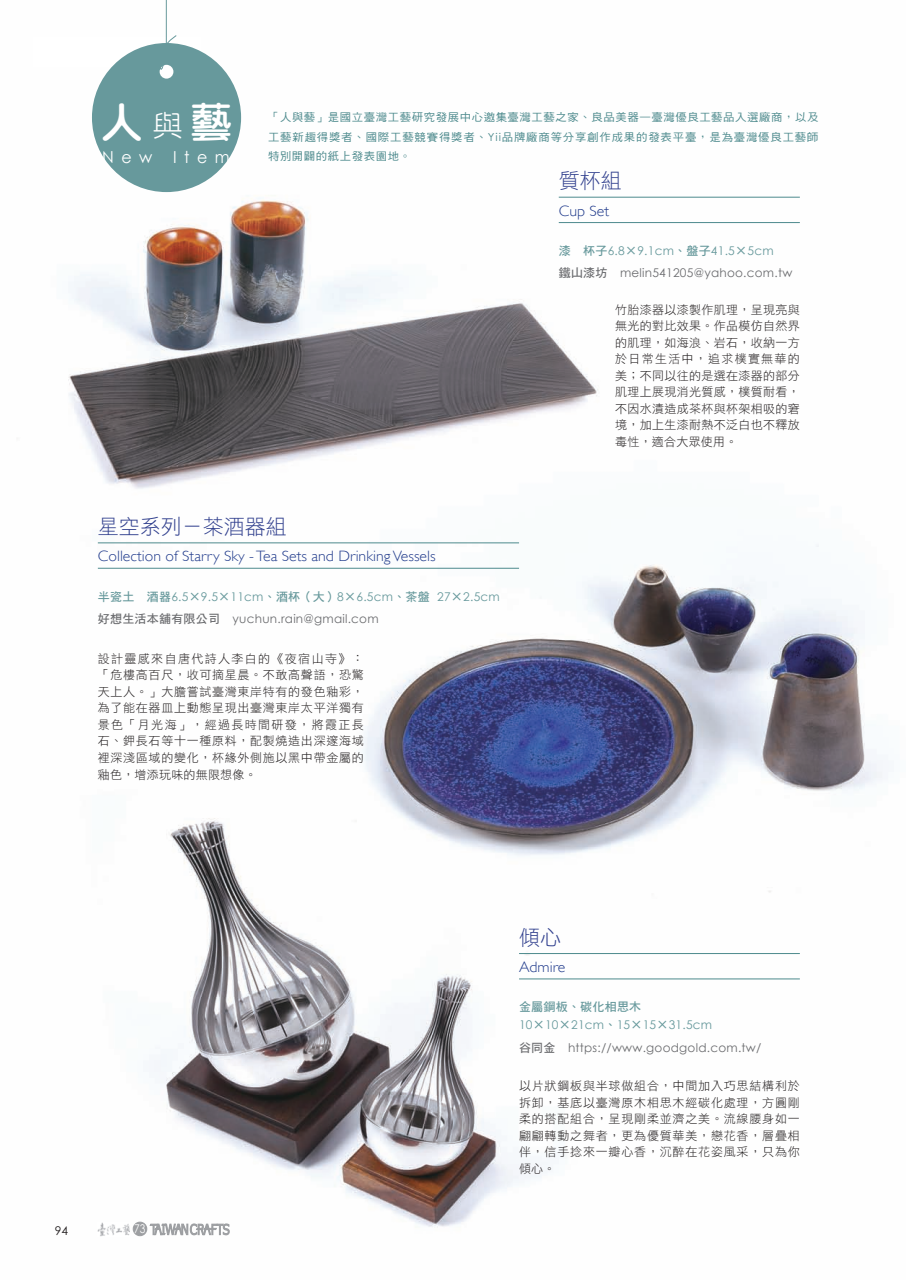
<style>
.page{position:relative;width:919px;height:1280px;background:#fff}
.page>*{position:absolute;margin:0;border:0;box-sizing:border-box;transform-origin:0 0}
.t1{font:41.85px "DF Yuan Std W8 B5 pc H";color:#fff}
.t2{font:21px "DF Hei Std W3 B5 pc H";color:#31408e}
.t3{font:16.5px "Century Gothic";letter-spacing:.47em;color:#fff;scale:.96 1}
.t4{font:300 15px "Gill Sans";color:#253f8e;scale:1.05 1}
.t5{font:12px/16.5px "DF Hei Std W3 B5 pc H";letter-spacing:.055em;color:#231f20;text-align:justify}
.t6{font:12px/18px "Century Gothic";letter-spacing:.02em;color:#67999c}
.t7{font:12px/22.2px "Century Gothic";letter-spacing:.02em;color:#6c6d70}
.t8{font:12px "Century Gothic";color:#231f20}
.t9{font:12px "Century Gothic";color:#fff;scale:.85 1}
.t10{font:10.95px/19.5px "DF Hei Std W5 B5 pc H";letter-spacing:.07em;color:#4d8a8d;text-align:justify;scale:1.04 1}
.s1{font-family:"DF Yuan Std W3 B5 pc H";font-size:29.85px}
.s2{font-family:"Century Gothic"}
.s3{font-family:"DF Hei Std W7 B5 pc H";color:#67999c}
.s4{color:#67999c}
.s5{font-family:"DF Hei Std W7 B5 pc H"}
.s6{font-family:"DF Hei Std W7 B5 pc H";color:#6c6d70}
.s7{color:#6c6d70}
</style>
<div class="page">
<img style="left:68px;top:51px;width:815px;height:1186px">
<div style="left:33px;top:37px;width:167px;height:30px;background:#fff"></div>
<div style="left:92px;top:43px;width:149px;height:149px;background:#67999c;border-radius:50%"></div>
<svg style="left:157px;top:0;width:20px;height:79px"></svg>
<div style="left:133px;top:1222px;width:14px;height:14px;background:#9d9fa2;border-radius:50%"></div>
<div style="left:133px;top:1222px;width:14px;height:14px;border:1px solid #9d9fa2;border-radius:50%"></div>
<img style="left:98px;top:1222px;width:32px;height:14px">
<svg style="left:150px;top:1223px;width:79px;height:12px"></svg>
<hr style="left:558px;top:197px;width:241px;height:1px;background:#4d8a8d">
<hr style="left:558px;top:222px;width:241px;height:1px;background:#4d8a8d">
<hr style="left:519px;top:953px;width:280px;height:1px;background:#4d8a8d">
<hr style="left:519px;top:979px;width:280px;height:1px;background:#4d8a8d">
<hr style="left:98px;top:543px;width:421px;height:1px;background:#4d8a8d">
<hr style="left:98px;top:568px;width:421px;height:1px;background:#4d8a8d">
<p class="t1" style="left:101px;top:105px;width:133px">人<span class="s1">與</span>藝</p>
<p class="t3" style="left:102px;top:146px;width:54px">New</p>
<p class="t3" style="left:173px;top:146px;width:60px">Item</p>
<p class="t10" style="left:268px;top:109px;width:531px">「人與藝」是國立臺灣工藝研究發展中心邀集臺灣工藝之家、良品美器—臺灣優良工藝品入選廠商，以及工藝新趣得獎者、國際工藝競賽得獎者、<span class="s2">Yii</span>品牌廠商等分享創作成果的發表平臺，是為臺灣優良工藝師特別開闢的紙上發表園地。</p>
<p class="t2" style="left:558px;top:172px;width:85px">質杯組　</p>
<p class="t4" style="left:558px;top:202px;width:50px">Cup Set</p>
<p class="t7" style="left:558px;top:239px;width:235px"><span class="s3">漆　杯子</span><span class="s4">6.8</span><span class="s3">×</span><span class="s4">9.1cm</span><span class="s3">、盤子</span><span class="s4">41.5</span><span class="s3">×</span><span class="s4">5cm<br></span><span class="s5">鐵山漆坊　</span>melin541205@yahoo.com.tw</p>
<p class="t5" style="left:615px;top:303px;width:186px">竹胎漆器以漆製作肌理，呈現亮與無光的對比效果。作品模仿自然界的肌理，如海浪、岩石，收納一方於日常生活中，追求樸實無華的美；不同以往的是選在漆器的部分肌理上展現消光質感，樸質耐看，不因水漬造成茶杯與杯架相吸的窘境，加上生漆耐熱不泛白也不釋放毒性，適合大眾使用。</p>
<p class="t2" style="left:98px;top:518px;width:191px">星空系列－茶酒器組</p>
<p class="t4" style="left:98px;top:548px;width:323px">Collection of Starry Sky - Tea Sets and Drinking Vessels</p>
<p class="t6" style="left:98px;top:585px;width:403px;line-height:22.2px"><span class="s5">半瓷土　酒器</span>6.5<span class="s5">×</span>9.5<span class="s5">×</span>11cm<span class="s5">、酒杯（大）</span>8<span class="s5">×</span>6.5cm<span class="s5">、茶盤</span> 27<span class="s5">×</span>2.5cm<span class="s6">好想生活本舖有限公司　</span><span class="s7">yuchun.rain@gmail.com</span></p>
<p class="t5" style="left:98px;top:652px;width:267px">設計靈感來自唐代詩人李白的《夜宿山寺》：「危樓高百尺，收可摘星晨。不敢高聲語，恐驚天上人。」大膽嘗試臺灣東岸特有的發色釉彩，為了能在器皿上動態呈現出臺灣東岸太平洋獨有景色「月光海」，經過長時間研發，將霞正長石、鉀長石等十一種原料，配製燒造出深邃海域裡深淺區域的變化，杯緣外側施以黑中帶金屬的釉色，增添玩味的無限想像。</p>
<p class="t8" style="left:55px;top:1222px;width:15px">94</p>
<p class="t9" style="left:134px;top:1221px;width:15px">73</p>
<p class="t2" style="left:519px;top:929px;width:64px">傾心　</p>
<p class="t4" style="left:519px;top:959px;width:46px">Admire</p>
<p class="t6" style="left:519px;top:998px;width:195px"><span class="s5">金屬鋼板、碳化相思木　<br></span>10<span class="s5">×</span>10<span class="s5">×</span>21cm<span class="s5">、</span>15<span class="s5">×</span>15<span class="s5">×</span>31.5cm</p>
<p class="t7" style="left:519px;top:1036px;width:244px"><span class="s5">谷同金　</span>https://www.goodgold.com.tw/</p>
<p class="t5" style="left:519px;top:1079px;width:282px">以片狀鋼板與半球做組合，中間加入巧思結構利於拆卸，基底以臺灣原木相思木經碳化處理，方圓剛柔的搭配組合，呈現剛柔並濟之美。流線腰身如一翩翩轉動之舞者，更為優質華美，戀花香，層疊相伴，信手捻來一瓣心香，沉醉在花姿風采，只為你傾心。</p>
</div>
